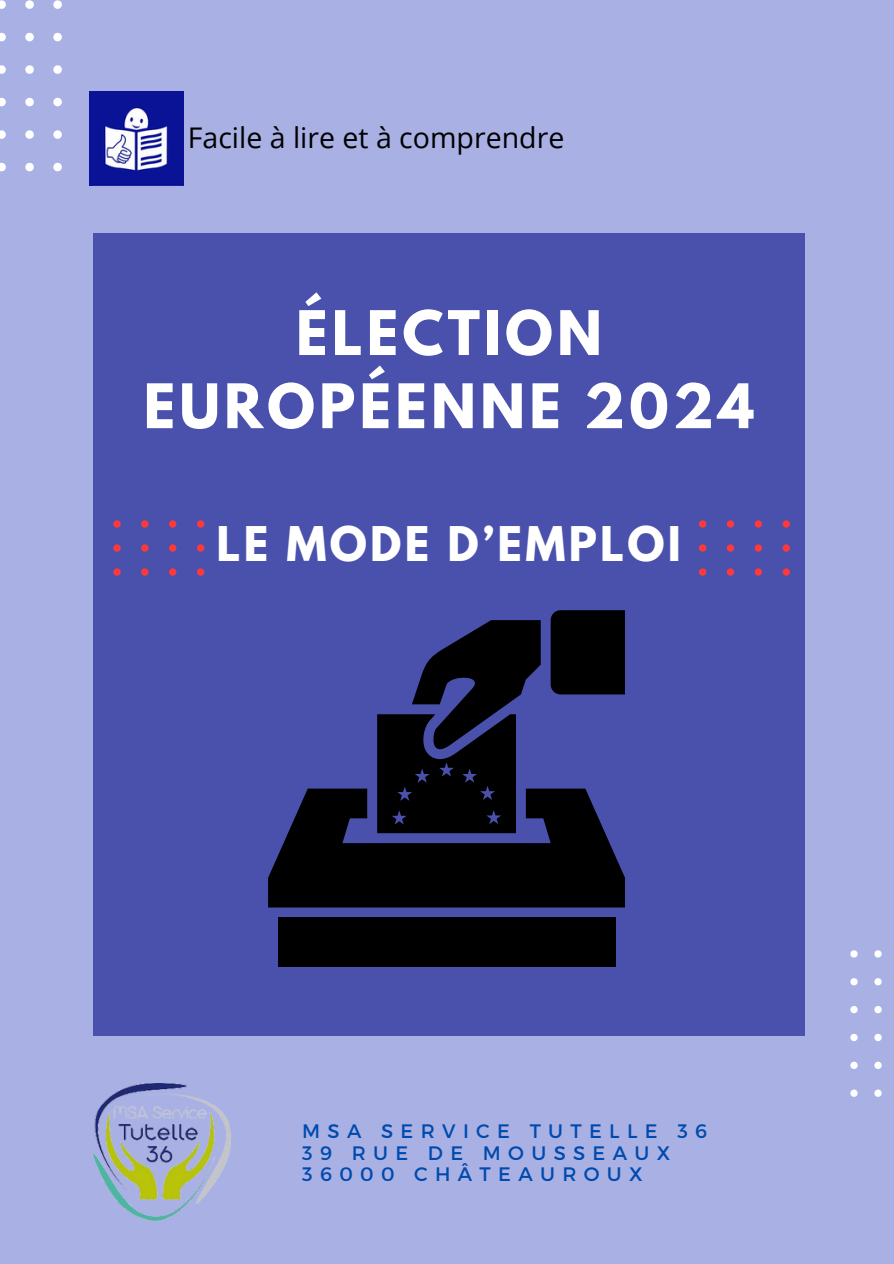
<style>
.page{position:relative;width:894px;height:1264px;background:#fff}
.page>*{position:absolute;margin:0;border:0;box-sizing:border-box;transform-origin:0 0}
.t1{font:700 54.3px/73.2px "League Spartan";letter-spacing:.075em;color:#fff;text-align:center}
.t2{font:700 42.3px "League Spartan";letter-spacing:.075em;color:#fff}
.t3{font:28.5px "Open Sans";color:#000}
.t4{font:19.5px "Montserrat";letter-spacing:.375em;color:#004aad}
</style>
<div class="page">
<div style="left:0;top:0;width:893px;height:1263px;background:#a9b1e4"></div>
<div style="left:93px;top:234px;width:711px;height:801px;background:#4a51ad"></div>
<svg style="left:197px;top:568px;width:7px;height:7px"></svg>
<svg style="left:169px;top:568px;width:7px;height:7px"></svg>
<svg style="left:141px;top:568px;width:7px;height:7px"></svg>
<svg style="left:113px;top:568px;width:8px;height:7px"></svg>
<svg style="left:197px;top:544px;width:7px;height:7px"></svg>
<svg style="left:169px;top:544px;width:7px;height:7px"></svg>
<svg style="left:141px;top:544px;width:7px;height:7px"></svg>
<svg style="left:113px;top:544px;width:8px;height:7px"></svg>
<svg style="left:197px;top:520px;width:7px;height:7px"></svg>
<svg style="left:169px;top:520px;width:7px;height:7px"></svg>
<svg style="left:141px;top:520px;width:7px;height:7px"></svg>
<svg style="left:113px;top:520px;width:8px;height:7px"></svg>
<svg style="left:782px;top:568px;width:7px;height:7px"></svg>
<svg style="left:754px;top:568px;width:7px;height:7px"></svg>
<svg style="left:726px;top:568px;width:8px;height:7px"></svg>
<svg style="left:699px;top:568px;width:7px;height:7px"></svg>
<svg style="left:782px;top:544px;width:7px;height:7px"></svg>
<svg style="left:754px;top:544px;width:7px;height:7px"></svg>
<svg style="left:726px;top:544px;width:8px;height:7px"></svg>
<svg style="left:699px;top:544px;width:7px;height:7px"></svg>
<svg style="left:782px;top:520px;width:7px;height:7px"></svg>
<svg style="left:754px;top:520px;width:7px;height:7px"></svg>
<svg style="left:726px;top:520px;width:8px;height:7px"></svg>
<svg style="left:699px;top:520px;width:7px;height:7px"></svg>
<svg style="left:53px;top:0;width:9px;height:9px"></svg>
<svg style="left:53px;top:33px;width:9px;height:8px"></svg>
<svg style="left:53px;top:65px;width:9px;height:9px"></svg>
<svg style="left:53px;top:98px;width:9px;height:8px"></svg>
<svg style="left:53px;top:130px;width:9px;height:9px"></svg>
<svg style="left:53px;top:163px;width:9px;height:8px"></svg>
<svg style="left:25px;top:0;width:9px;height:9px"></svg>
<svg style="left:25px;top:33px;width:9px;height:8px"></svg>
<svg style="left:25px;top:65px;width:9px;height:9px"></svg>
<svg style="left:25px;top:98px;width:9px;height:8px"></svg>
<svg style="left:25px;top:130px;width:9px;height:9px"></svg>
<svg style="left:25px;top:163px;width:9px;height:8px"></svg>
<svg style="left:0;top:0;width:6px;height:9px"></svg>
<svg style="left:0;top:33px;width:6px;height:8px"></svg>
<svg style="left:0;top:65px;width:6px;height:9px"></svg>
<svg style="left:0;top:98px;width:6px;height:8px"></svg>
<svg style="left:0;top:130px;width:6px;height:9px"></svg>
<svg style="left:0;top:163px;width:6px;height:8px"></svg>
<div style="left:278px;top:917px;width:337px;height:50px;background:#000"></div>
<svg style="left:268px;top:610px;width:356px;height:297px"></svg>
<img style="left:89px;top:92px;width:95px;height:93px">
<img style="left:93px;top:1083px;width:137px;height:137px">
<svg style="left:874px;top:950px;width:7px;height:7px"></svg>
<svg style="left:874px;top:978px;width:7px;height:7px"></svg>
<svg style="left:874px;top:1006px;width:7px;height:7px"></svg>
<svg style="left:874px;top:1034px;width:7px;height:7px"></svg>
<svg style="left:874px;top:1061px;width:7px;height:7px"></svg>
<svg style="left:874px;top:1089px;width:7px;height:7px"></svg>
<svg style="left:850px;top:950px;width:7px;height:7px"></svg>
<svg style="left:850px;top:978px;width:7px;height:7px"></svg>
<svg style="left:850px;top:1006px;width:7px;height:7px"></svg>
<svg style="left:850px;top:1034px;width:7px;height:7px"></svg>
<svg style="left:850px;top:1061px;width:7px;height:7px"></svg>
<svg style="left:850px;top:1089px;width:7px;height:7px"></svg>
<h2 class="t3" style="left:188px;top:118px;width:378px">Facile à lire et à comprendre</h2>
<h3 class="t1" style="left:144px;top:303px;width:612px">ÉLECTION<br>EUROPÉENNE 2024</h3>
<p class="t2" style="left:216px;top:523px;width:466px">LE MODE D’EMPLOI</p>
<h1 class="t4" style="left:302px;top:1118px;width:406px">MSA SERVICE TUTELLE 36</h1>
<p class="t4" style="left:302px;top:1139px;width:369px">39 RUE DE MOUSSEAUX</p>
<p class="t4" style="left:302px;top:1161px;width:342px">36000 CHÂTEAUROUX</p>
</div>
